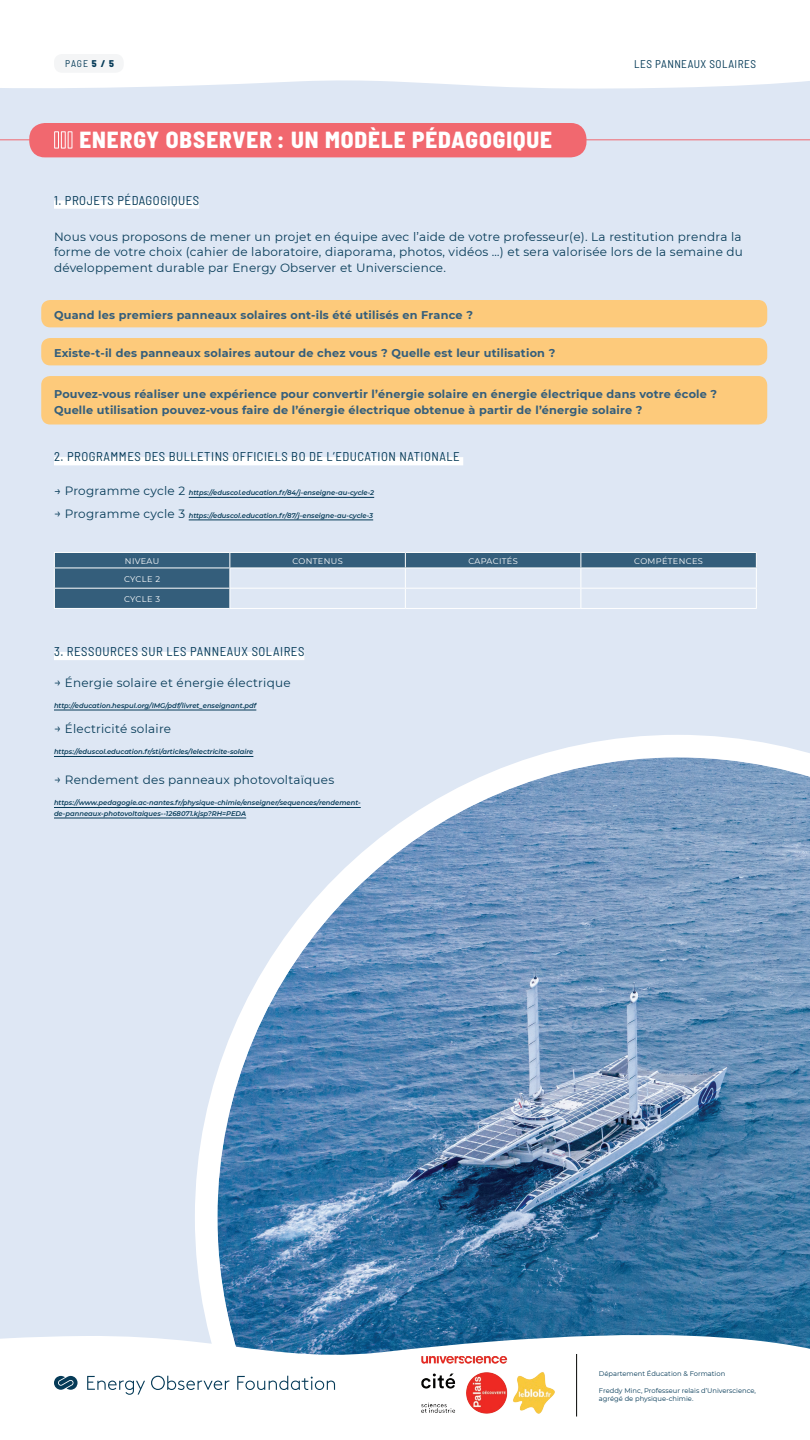
<style>
.page{position:relative;width:810px;height:1440px;background:#dee7f4}
.page>*{position:absolute;margin:0;border:0;box-sizing:border-box;transform-origin:0 0}
.t1{font:800 semi-condensed 23.25px "Barlow";letter-spacing:.04em;color:#fff}
.t2{font:semi-condensed 12.75px "Barlow";letter-spacing:.04em;color:#063b58}
.t3{font:12px/15.8px "Montserrat";letter-spacing:.02em;color:#063b58;text-align:justify}
.t4{font:700 11.25px/15.8px "Montserrat";letter-spacing:.02em;color:#345e7b}
.t5{font:semi-condensed 11.25px "Barlow";letter-spacing:.04em;color:#063b58}
.t6{font:semi-condensed 9.75px "Barlow";color:#063b58}
.t7{font:8.25px "Montserrat";letter-spacing:.025em;color:#fff}
.t8{font:italic 600 6.75px/10.5px "Montserrat";color:#063b58}
.t9{font:6.75px/8.1px "Montserrat";color:#063b58}
.s1{font-weight:800}
.s2{font-weight:400;font-style:normal;font-size:12px}
</style>
<div class="page">
<svg style="left:195px;top:735px;width:615px;height:599px;background:#769cbf"></svg>
<hr style="left:0;top:139px;width:810px;height:1px;background:#f1686f">
<div style="left:29px;top:123px;width:557px;height:34px;background:#f1686f;border-radius:16px"></div>
<svg style="left:54px;top:131px;width:19px;height:18px"></svg>
<div style="left:54px;top:200px;width:145px;height:9px;background:#fff"></div>
<div style="left:41px;top:300px;width:726px;height:27px;background:#fdca7b;border-radius:9px"></div>
<div style="left:41px;top:338px;width:726px;height:27px;background:#fdca7b;border-radius:9px"></div>
<div style="left:41px;top:376px;width:726px;height:49px;background:#fdca7b;border-radius:9px"></div>
<div style="left:54px;top:652px;width:250px;height:8px;background:#fff"></div>
<hr style="left:54px;top:710px;width:202px;height:1px;background:#063b58">
<hr style="left:54px;top:756px;width:199px;height:1px;background:#063b58">
<hr style="left:54px;top:807px;width:307px;height:1px;background:#063b58">
<hr style="left:54px;top:818px;width:192px;height:1px;background:#063b58">
<div style="left:54px;top:457px;width:409px;height:8px;background:#fff"></div>
<hr style="left:189px;top:497px;width:185px;height:1px;background:#063b58">
<hr style="left:189px;top:520px;width:184px;height:1px;background:#063b58">
<svg style="left:54px;top:552px;width:703px;height:56px"></svg>
<hr style="left:54px;top:608px;width:176px;height:1px;background:#fff">
<hr style="left:230px;top:608px;width:175px;height:1px;background:#fff">
<hr style="left:405px;top:608px;width:176px;height:1px;background:#fff">
<hr style="left:581px;top:608px;width:176px;height:1px;background:#fff">
<div style="left:0;top:0;width:810px;height:89px;background:#fff"></div>
<hr style="left:634px;top:71px;width:122px;height:1px;background:#fff">
<div style="left:54px;top:54px;width:70px;height:19px;background:#f4f5f6;border-radius:8px"></div>
<svg style="left:0;top:1334px;width:810px;height:106px;background:#eef3f7"></svg>
<hr style="left:576px;top:1354px;width:1px;height:63px;background:#040503">
<svg style="left:54px;top:1376px;width:24px;height:14px"></svg>
<svg style="left:87px;top:1376px;width:58px;height:19px"></svg>
<svg style="left:151px;top:1376px;width:79px;height:14px"></svg>
<svg style="left:237px;top:1376px;width:98px;height:14px"></svg>
<img style="left:422px;top:1357px;width:132px;height:57px">
<h3 class="t6" style="left:65px;top:56px;width:50px">PAGE <span class="s1">5 / 5</span></h3>
<h3 class="t5" style="left:634px;top:56px;width:123px">LES PANNEAUX SOLAIRES</h3>
<h1 class="t1" style="left:79px;top:123px;width:474px">ENERGY OBSERVER : UN MODÈLE PÉDAGOGIQUE</h1>
<h2 class="t2" style="left:54px;top:191px;width:147px">1. PROJETS PÉDAGOGIQUES</h2>
<p class="t3" style="left:54px;top:228px;width:690px">Nous vous proposons de mener un projet en équipe avec l’aide de votre professeur(e). La restitution prendra la forme de votre choix (cahier de laboratoire, diaporama, photos, vidéos …) et sera valorisée lors de la semaine du développement durable par Energy Observer et Universcience.</p>
<h3 class="t4" style="left:54px;top:307px;width:421px">Quand les premiers panneaux solaires ont-ils été utilisés en France ?</h3>
<h3 class="t4" style="left:54px;top:345px;width:503px">Existe-t-il des panneaux solaires autour de chez vous ? Quelle est leur utilisation ?</h3>
<h3 class="t4" style="left:54px;top:385px;width:665px">Pouvez-vous réaliser une expérience pour convertir l’énergie solaire en énergie électrique dans votre école ?<br>Quelle utilisation pouvez-vous faire de l’énergie électrique obtenue à partir de l’énergie solaire ?</h3>
<h2 class="t2" style="left:54px;top:447px;width:407px">2. PROGRAMM ES DES BULLETINS OFFICIELS BO DE L’EDUCATION NATIONALE</h2>
<p class="t8" style="left:54px;top:487px;width:322px"><span class="s2">→ Programme cycle 2</span> https://eduscol.education.fr/84/j-enseigne-au-cycle-2</p>
<p class="t8" style="left:54px;top:510px;width:321px"><span class="s2">→ Programme cycle 3</span> https://eduscol.education.fr/87/j-enseigne-au-cycle-3</p>
<p class="t7" style="left:125px;top:556px;width:23px">Niveau</p>
<p class="t7" style="left:292px;top:556px;width:14px">Contenus</p>
<p class="t7" style="left:468px;top:556px;width:9px">Capacités</p>
<p class="t7" style="left:634px;top:556px;width:10px">Compétences</p>
<p class="t7" style="left:124px;top:573px;width:18px">Cycle</p>
<p class="t7" style="left:155px;top:573px;width:6px">2</p>
<p class="t7" style="left:124px;top:594px;width:18px">Cycle</p>
<p class="t7" style="left:155px;top:594px;width:6px">3</p>
<h2 class="t2" style="left:54px;top:642px;width:252px">3. RESSOURCES SUR LES PANNEAUX SOLAIRES</h2>
<h3 class="t3" style="left:54px;top:674px;width:238px">→ Énergie solaire et énergie électrique</h3>
<p class="t8" style="left:54px;top:700px;width:204px">http://education.hespul.org/IMG/pdf/livret_enseignant.pdf</p>
<h3 class="t3" style="left:54px;top:721px;width:119px">→ Électricité solaire</h3>
<p class="t8" style="left:54px;top:746px;width:201px">https://eduscol.education.fr/sti/articles/lelectricite-solaire</p>
<h3 class="t3" style="left:54px;top:772px;width:282px">→ Rendement des panneaux photovoltaïques</h3>
<p class="t8" style="left:54px;top:797px;width:308px">https://www.pedagogie.ac-nantes.fr/physique-chimie/enseigner/sequences/rendement&shy;de-panneaux-photovoltaiques--1268071.kjsp?RH=PEDA</p>
<p class="t9" style="left:599px;top:1370px;width:128px">Département Éducation &amp; Formation</p>
<p class="t9" style="left:599px;top:1386px;width:159px">Freddy Minc, Professeur relais d’Universcience, agrégé de physique-chimie.</p>
</div>
